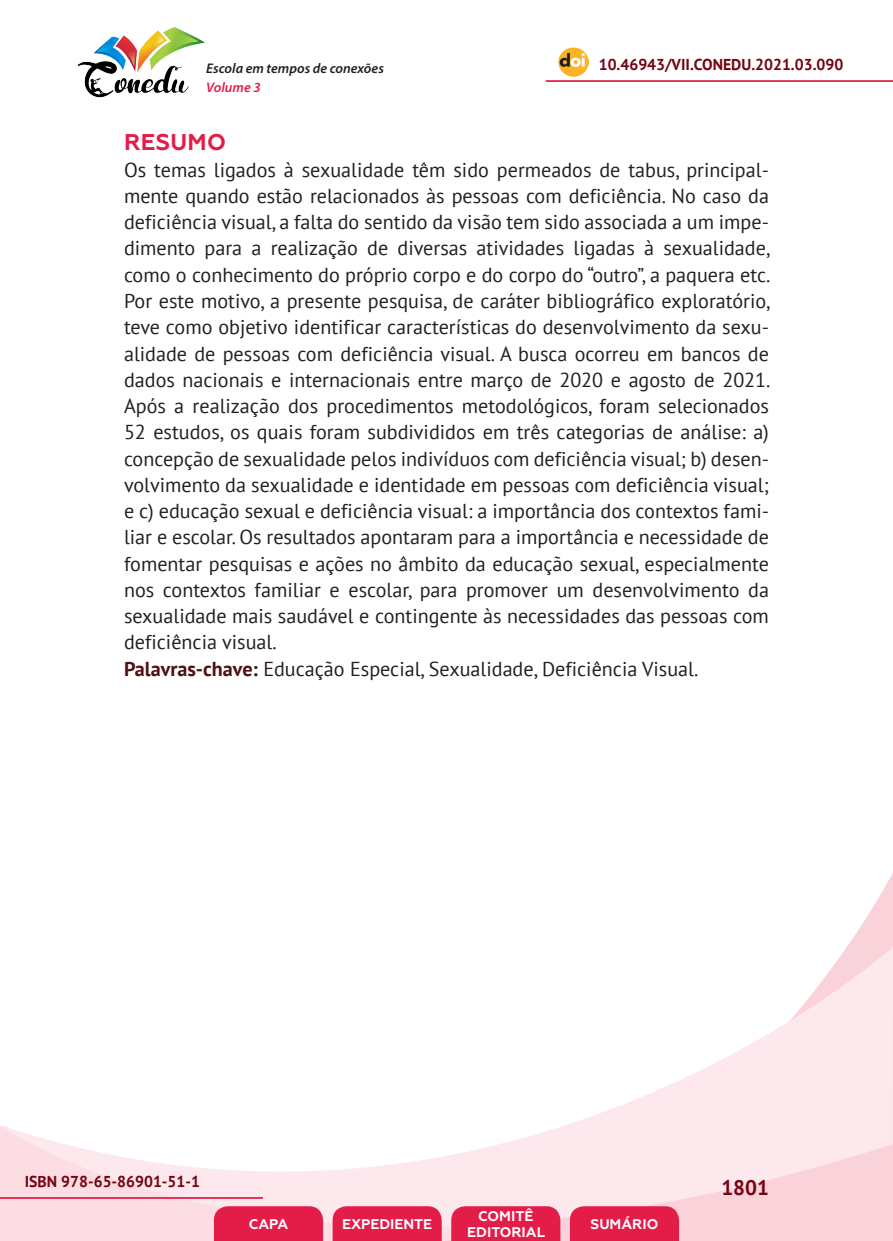
<style>
.page{position:relative;width:893px;height:1241px;background:#fff}
.page>*{position:absolute;margin:0;border:0;box-sizing:border-box;transform-origin:0 0}
._3_RESUMO{font:700 22.75px "Geometria";letter-spacing:.015em;color:#e41c48}
.t1{font:700 21px "PT Sans";color:#740410}
._4_CORPO_RESUMO{font:20.12px/26.2px "PT Sans";color:#231f20;text-align:justify}
._5_PALAVRAS_CHAVE{font:20.12px "PT Sans";color:#231f20}
.t2{font:700 15.75px "PT Sans";color:#740410}
.t3{font:700 14px/16.8px "Geometria";color:#fff;text-align:center}
.t4{font:italic 600 14px "Myriad Pro";color:#231f20}
.t5{font:italic 600 14px "Myriad Pro";color:#e41c48}
.s1{font-weight:700;color:#4e1112}
</style>
<div class="page">
<svg style="left:848px;top:873px;width:45px;height:73px"></svg>
<svg style="left:0;top:946px;width:893px;height:294px"></svg>
<hr style="left:0;top:1196px;width:263px;height:2px;background:#e41c48">
<hr style="left:546px;top:80px;width:347px;height:2px;background:#e41c48">
<img style="left:559px;top:47px;width:30px;height:30px">
<img style="left:77px;top:27px;width:128px;height:71px">
<svg style="left:214px;top:1205px;width:109px;height:35px;background:#e52751"></svg>
<svg style="left:333px;top:1205px;width:109px;height:35px;background:#e52751"></svg>
<svg style="left:451px;top:1205px;width:109px;height:35px;background:#e52751"></svg>
<svg style="left:570px;top:1205px;width:109px;height:35px;background:#e52650"></svg>
<p class="t4" style="left:206px;top:59px;width:179px">Escola em tempos de conexões</p>
<p class="t2" style="left:599px;top:54px;width:246px">10.46943/VII.CONEDU.2021.03.090</p>
<p class="t5" style="left:206px;top:78px;width:56px">Volume 3</p>
<p class="_3_RESUMO" style="left:124px;top:129px;width:103px">RESUMO</p>
<p class="_4_CORPO_RESUMO" style="left:124px;top:156px;width:648px">Os temas ligados à sexualidade têm sido permeados de tabus, principal&shy;mente quando estão relacionados às pessoas com deficiência. No caso da deficiência visual, a falta do sentido da visão tem sido associada a um impe&shy;dimento para a realização de diversas atividades ligadas à sexualidade, como o conhecimento do próprio corpo e do corpo do “outro”, a paquera etc.<br>Por este motivo, a presente pesquisa, de caráter bibliográfico exploratório, teve como objetivo identificar características do desenvolvimento da sexu&shy;alidade de pessoas com deficiência visual. A busca ocorreu em bancos de dados nacionais e internacionais entre março de 2020 e agosto de 2021.<br>Após a realização dos procedimentos metodológicos, foram selecionados 52 estudos, os quais foram subdivididos em três categorias de análise: a) concepção de sexualidade pelos indivíduos com deficiência visual; b) desen&shy;volvimento da sexualidade e identidade em pessoas com deficiência visual; e c) educação sexual e deficiência visual: a importância dos contextos fami&shy;liar e escolar. Os resultados apontaram para a importância e necessidade de fomentar pesquisas e ações no âmbito da educação sexual, especialmente nos contextos familiar e escolar, para promover um desenvolvimento da sexualidade mais saudável e contingente às necessidades das pessoas com deficiência visual.</p>
<p class="_5_PALAVRAS_CHAVE" style="left:124px;top:655px;width:576px"><span class="s1">Palavras-chave:</span> Educação Especial, Sexualidade, Deficiência Visual.</p>
<p class="t2" style="left:25px;top:1170px;width:177px">ISBN 978-65-86901-51-1</p>
<p class="t3" style="left:249px;top:1215px;width:41px">CAPA</p>
<p class="t3" style="left:342px;top:1215px;width:92px">EXPEDIENTE</p>
<p class="t3" style="left:467px;top:1207px;width:79px">COMITÊ<br>EDITORIAL</p>
<p class="t3" style="left:590px;top:1215px;width:69px">SUMÁRIO</p>
<p class="t1" style="left:721px;top:1173px;width:49px">1801</p>
</div>
